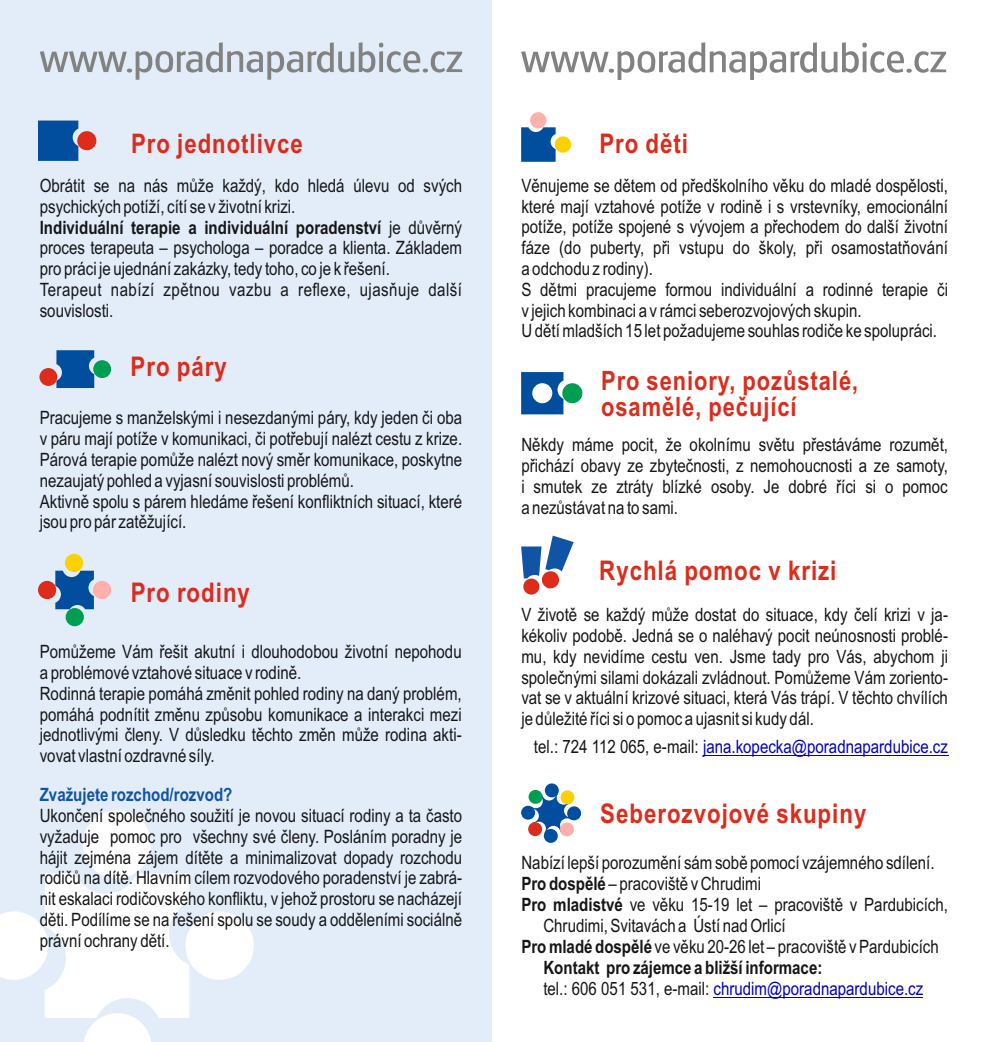
<style>
.page{position:relative;width:983px;height:1042px;background:#fff}
.page>*{position:absolute;margin:0;border:0;box-sizing:border-box;transform-origin:0 0}
.t1{font:700 27.12px "Arial Narrow";letter-spacing:.035em;color:#dd2b1c}
.t2{font:700 26.95px "Arial Narrow";letter-spacing:.035em;color:#dd2b1c}
.t3{font:700 26.6px/25.7px "Arial Narrow";letter-spacing:.035em;color:#dd2b1c}
.t4{font:18.38px/20.8px "Arial Narrow";color:#151616}
.t5{font:18.38px "Arial Narrow";color:#0000c4}
.t6{font:700 18.38px "Arial Narrow";color:#151616}
.t7{font:700 18.38px "Arial Narrow";color:#1153a5}
.s1{font-weight:700}
.s2{color:#151616}
</style>
<div class="page">
<div style="left:0;top:0;width:491px;height:1042px;background:#e3edfa"></div>
<div style="left:523px;top:578px;width:16px;height:16px;background:#dd2b1c;border-radius:50%"></div>
<svg style="left:521px;top:372px;width:42px;height:42px"></svg>
<div style="left:562px;top:383px;width:20px;height:20px;background:#009e53;border-radius:50%"></div>
<div style="left:532px;top:383px;width:20px;height:20px;background:#fff;border-radius:50%"></div>
<div style="left:554px;top:136px;width:17px;height:17px;background:#fdd100;border-radius:50%"></div>
<svg style="left:521px;top:127px;width:34px;height:35px"></svg>
<div style="left:530px;top:112px;width:16px;height:16px;background:#ffb0aa;border-radius:50%"></div>
<div style="left:521px;top:806px;width:14px;height:13px;background:#004e9d;border-radius:50%"></div>
<div style="left:543px;top:829px;width:14px;height:14px;background:#004e9d;border-radius:50%"></div>
<div style="left:567px;top:806px;width:14px;height:14px;background:#004e9d;border-radius:50%"></div>
<svg style="left:544px;top:783px;width:14px;height:14px"></svg>
<svg style="left:527px;top:789px;width:48px;height:48px"></svg>
<svg style="left:521px;top:535px;width:52px;height:54px"></svg>
<svg style="left:521px;top:42px;width:424px;height:38px"></svg>
<div style="left:39px;top:368px;width:18px;height:18px;background:#dd2b1c;border-radius:50%"></div>
<svg style="left:56px;top:350px;width:38px;height:38px"></svg>
<div style="left:93px;top:360px;width:18px;height:18px;background:#009e53;border-radius:50%"></div>
<div style="left:38px;top:121px;width:40px;height:40px;background:#004e9d"></div>
<div style="left:77px;top:131px;width:19px;height:19px;background:#dd2b1c;border-radius:50%"></div>
<svg style="left:55px;top:571px;width:39px;height:38px"></svg>
<div style="left:38px;top:581px;width:18px;height:18px;background:#dd2b1c;border-radius:50%"></div>
<div style="left:66px;top:608px;width:18px;height:18px;background:#009e53;border-radius:50%"></div>
<div style="left:93px;top:581px;width:18px;height:18px;background:#ffb0aa;border-radius:50%"></div>
<div style="left:65px;top:554px;width:18px;height:18px;background:#fdd100;border-radius:50%"></div>
<svg style="left:40px;top:42px;width:422px;height:38px"></svg>
<hr style="left:702px;top:755px;width:245px;height:1px;background:#0000c4">
<hr style="left:713px;top:997px;width:210px;height:1px;background:#0000c4">
<div style="left:185px;top:911px;width:69px;height:69px;background:#fff;border-radius:50%"></div>
<svg style="left:0;top:873px;width:189px;height:169px"></svg>
<div style="left:83px;top:810px;width:68px;height:68px;background:#fff;border-radius:50%"></div>
<h2 class="t2" style="left:131px;top:133px;width:173px">Pro jednotlivce</h2>
<p class="t4" style="left:40px;top:176px;width:424px">Obrátit se na nás může každý, kdo hledá úlevu od svých psychických potíží, cítí se v životní krizi.<br><span class="s1">Individuální terapie a individuální poradenství</span> je důvěrný proces terapeuta – psychologa – poradce a klienta. Základem pro práci je ujednání zakázky, tedy toho, co je k řešení.<br>Terapeut nabízí zpětnou vazbu a reflexe, ujasňuje další souvislosti.</p>
<h1 class="t1" style="left:130px;top:357px;width:98px">Pro páry</h1>
<p class="t4" style="left:40px;top:409px;width:424px">Pracujeme s manželskými i nesezdanými páry, kdy jeden či oba v páru mají potíže v komunikaci, či potřebují nalézt cestu z krize.<br>Párová terapie pomůže nalézt nový směr komunikace, poskytne nezaujatý pohled a vyjasní souvislosti problémů.<br>Aktivně spolu s párem hledáme řešení konfliktních situací, které jsou pro pár zatěžující.</p>
<h1 class="t1" style="left:131px;top:582px;width:121px">Pro rodiny</h1>
<p class="t4" style="left:40px;top:643px;width:423px">Pomůžeme Vám řešit akutní i dlouhodobou životní nepohodu a problémové vztahové situace v rodině.<br>Rodinná terapie pomáhá změnit pohled rodiny na daný problém, pomáhá podnítit změnu způsobu komunikace a interakci mezi jednotlivými členy. V důsledku těchto změn může rodina akti&shy;vovat vlastní ozdravné síly.</p>
<p class="t7" style="left:40px;top:788px;width:194px">Zvažujete rozchod/rozvod?</p>
<p class="t4" style="left:40px;top:807px;width:424px;text-align:justify">Ukončení společného soužití je novou situací rodiny a ta často vyžaduje pomoc pro všechny své členy. Posláním poradny je hájit zejména zájem dítěte a minimalizovat dopady rozchodu rodičů na dítě. Hlavním cílem rozvodového poradenství je zabrá&shy;nit eskalaci rodičovského konfliktu, v jehož prostoru se nacházejí děti. Podílíme se na řešení spolu se soudy a odděleními sociálně právní ochrany dětí.</p>
<h1 class="t1" style="left:599px;top:134px;width:90px">Pro děti</h1>
<p class="t4" style="left:521px;top:176px;width:428px">Věnujeme se dětem od předškolního věku do mladé dospělosti, které mají vztahové potíže v rodině i s vrstevníky, emocionální potíže, potíže spojené s vývojem a přechodem do další životní fáze (do puberty, při vstupu do školy, při osamostatňování a odchodu z rodiny).<br>S dětmi pracujeme formou individuální a rodinné terapie či v jejich kombinaci a v rámci seberozvojových skupin.<br>U dětí mladších 15 let požadujeme souhlas rodiče ke spolupráci.</p>
<h3 class="t3" style="left:601px;top:370px;width:258px">Pro seniory, pozůstalé, osamělé, pečující</h3>
<p class="t4" style="left:521px;top:436px;width:428px;text-align:justify">Někdy máme pocit, že okolnímu světu přestáváme rozumět, přichází obavy ze zbytečnosti, z nemohoucnosti a ze samoty, i smutek ze ztráty blízké osoby. Je dobré říci si o pomoc a nezůstávat na to sami.</p>
<h1 class="t1" style="left:599px;top:560px;width:239px">Rychlá pomoc v krizi</h1>
<p class="t4" style="left:521px;top:606px;width:428px;text-align:justify">V životě se každý může dostat do situace, kdy čelí krizi v ja&shy;kékoliv podobě. Jedná se o naléhavý pocit neúnosnosti problé&shy;mu, kdy nevidíme cestu ven. Jsme tady pro Vás, abychom ji společnými silami dokázali zvládnout. Pomůžeme Vám zoriento&shy;vat se v aktuální krizové situaci, která Vás trápí. V těchto chvílích je důležité říci si o pomoc a ujasnit si kudy dál.</p>
<p class="t5" style="left:534px;top:739px;width:415px"><span class="s2">tel.: 724 112 065, e-mail:</span> jana.kopecka@poradnapardubice.cz</p>
<h1 class="t1" style="left:600px;top:803px;width:267px">Seberozvojové skupiny</h1>
<p class="t4" style="left:521px;top:854px;width:414px">Nabízí lepší porozumění sám sobě pomocí vzájemného sdílení.</p>
<p class="t4" style="left:521px;top:875px;width:241px"><span class="s1">Pro dospělé</span> – pracoviště v Chrudimi</p>
<p class="t4" style="left:521px;top:896px;width:428px"><span class="s1">Pro mladistvé</span> ve věku 15-19 let – pracoviště v Pardubicích,</p>
<p class="t4" style="left:543px;top:917px;width:244px">Chrudimi, Svitavách a Ústí nad Orlicí</p>
<p class="t4" style="left:521px;top:938px;width:419px"><span class="s1">Pro mladé dospělé</span> ve věku 20-26 let – pracoviště v Pardubicích</p>
<p class="t6" style="left:543px;top:961px;width:280px">Kontakt pro zájemce a bližší informace:</p>
<p class="t5" style="left:543px;top:981px;width:381px"><span class="s2">tel.: 606 051 531, e-mail:</span> chrudim@poradnapardubice.cz</p>
</div>
